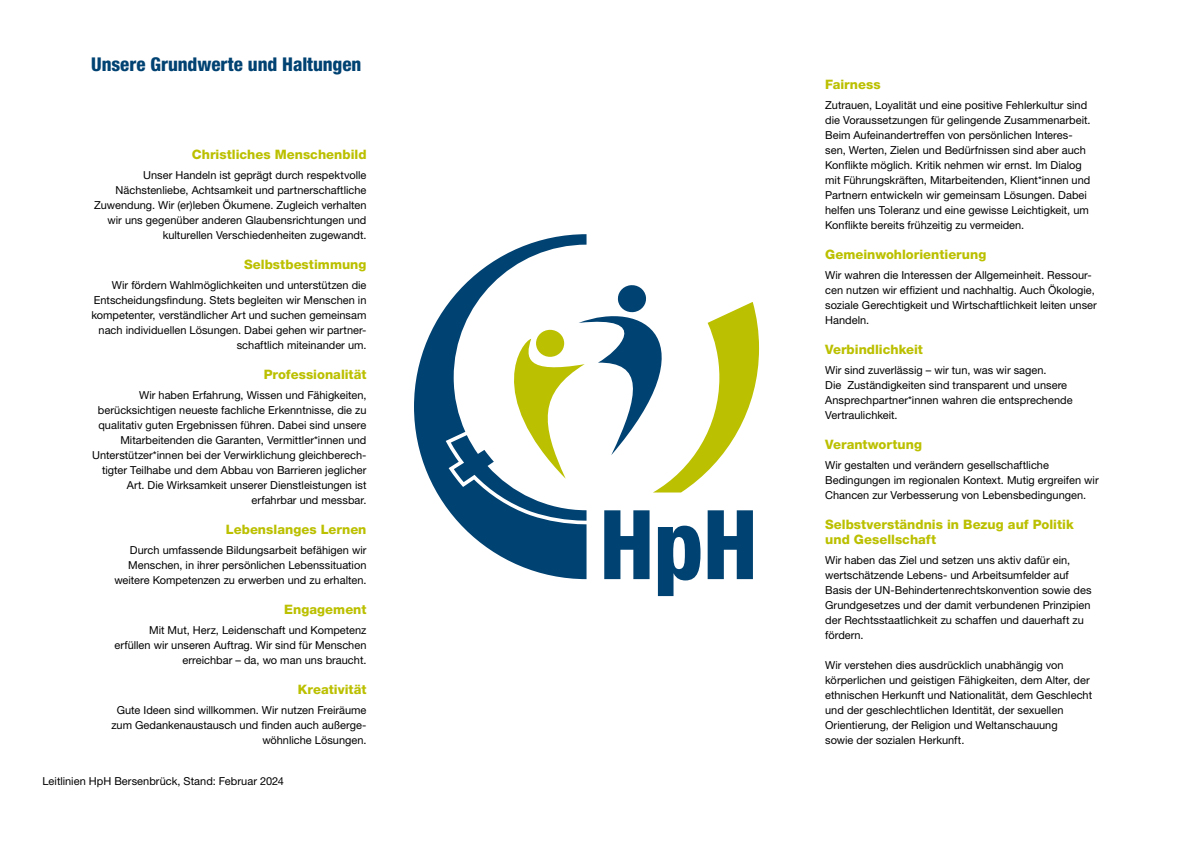
<style>
.page{position:relative;width:1191px;height:842px;background:#fff}
.page>*{position:absolute;margin:0;border:0;box-sizing:border-box;transform-origin:0 0}
.t1{font:800 condensed 19px "Helvetica Neue LT Std";letter-spacing:-.005em;color:#004272}
.t2{font:800 13px/15px "Helvetica Neue LT Std";color:#bbc000}
.t3{font:11px/15px "Helvetica Neue LT Std";color:#000}
</style>
<div class="page">
<svg style="left:414px;top:234px;width:172px;height:280px"></svg>
<svg style="left:451px;top:284px;width:308px;height:312px"></svg>
<h1 class="t1" style="left:91px;top:52px;width:272px">Unsere Grundwerte und Haltungen</h1>
<p class="t2" style="left:192px;top:146px;width:176px">Christliches Menschenbild</p>
<p class="t3" style="left:94px;top:167px;width:274px;text-align:right">Unser Handeln ist geprägt durch respektvolle Nächstenliebe, Achtsamkeit und partnerschaftliche Zuwendung. Wir (er)leben Ökumene. Zugleich verhalten wir uns gegenüber anderen Glaubensrichtungen und kulturellen Verschiedenheiten zugewandt.</p>
<p class="t2" style="left:244px;top:256px;width:124px">Selbstbestimmung</p>
<p class="t3" style="left:91px;top:277px;width:276px;text-align:right">Wir fördern Wahlmöglichkeiten und unterstützen die Entscheidungsfindung. Stets begleiten wir Menschen in kompetenter, verständlicher Art und suchen gemeinsam nach individuellen Lösungen. Dabei gehen wir partner&shy;schaftlich miteinander um.</p>
<p class="t2" style="left:264px;top:366px;width:104px">Professionalität</p>
<p class="t3" style="left:92px;top:387px;width:276px;text-align:right">Wir haben Erfahrung, Wissen und Fähigkeiten, berücksichtigen neueste fachliche Erkenntnisse, die zu qualitativ guten Ergebnissen führen. Dabei sind unsere Mitarbeitenden die Garanten, Vermittler*innen und Unterstützer*innen bei der Verwirklichung gleichberech&shy;tigter Teilhabe und dem Abbau von Barrieren jeglicher Art. Die Wirksamkeit unserer Dienstleistungen ist erfahrbar und messbar.</p>
<p class="t2" style="left:226px;top:521px;width:142px">Lebenslanges Lernen</p>
<p class="t3" style="left:114px;top:542px;width:254px;text-align:right">Durch umfassende Bildungsarbeit befähigen wir<br>Menschen, in ihrer persönlichen Lebenssituation weitere Kompetenzen zu erwerben und zu erhalten.</p>
<p class="t2" style="left:284px;top:601px;width:84px">Engagement</p>
<p class="t3" style="left:114px;top:622px;width:254px;text-align:right">Mit Mut, Herz, Leidenschaft und Kompetenz erfüllen wir unseren Auftrag. Wir sind für Menschen erreichbar – da, wo man uns braucht.</p>
<p class="t2" style="left:298px;top:681px;width:70px">Kreativität</p>
<p class="t3" style="left:111px;top:702px;width:256px;text-align:right">Gute Ideen sind willkommen. Wir nutzen Freiräume zum Gedankenaustausch und finden auch außerge&shy;wöhnliche Lösungen.</p>
<p class="t3" style="left:43px;top:773px;width:243px">Leitlinien HpH Bersenbrück, Stand: Februar 2024</p>
<p class="t2" style="left:825px;top:76px;width:57px">Fairness</p>
<p class="t3" style="left:825px;top:97px;width:267px">Zutrauen, Loyalität und eine positive Fehlerkultur sind die Voraussetzungen für gelingende Zusammenarbeit.<br>Beim Aufeinandertreffen von persönlichen Interes&shy;sen, Werten, Zielen und Bedürfnissen sind aber auch Konflikte möglich. Kritik nehmen wir ernst. Im Dialog mit Führungskräften, Mitarbeitenden, Klient*innen und Partnern entwickeln wir gemeinsam Lösungen. Dabei helfen uns Toleranz und eine gewisse Leichtigkeit, um Konflikte bereits frühzeitig zu vermeiden.</p>
<p class="t2" style="left:825px;top:246px;width:163px">Gemeinwohlorientierung</p>
<p class="t3" style="left:825px;top:267px;width:273px">Wir wahren die Interessen der Allgemeinheit. Ressour&shy;cen nutzen wir effizient und nachhaltig. Auch Ökologie, soziale Gerechtigkeit und Wirtschaftlichkeit leiten unser Handeln.</p>
<p class="t2" style="left:825px;top:341px;width:99px">Verbindlichkeit</p>
<p class="t3" style="left:825px;top:362px;width:249px">Wir sind zuverlässig – wir tun, was wir sagen.<br>Die Zuständigkeiten sind transparent und unsere Ansprechpartner*innen wahren die entsprechende Vertraulichkeit.</p>
<p class="t2" style="left:825px;top:436px;width:98px">Verantwortung</p>
<p class="t3" style="left:825px;top:457px;width:275px">Wir gestalten und verändern gesellschaftliche<br>Bedingungen im regionalen Kontext. Mutig ergreifen wir<br>Chancen zur Verbesserung von Lebensbedingungen.</p>
<p class="t2" style="left:825px;top:516px;width:250px">Selbstverständnis in Bezug auf Politik und Gesellschaft</p>
<p class="t3" style="left:825px;top:552px;width:268px">Wir haben das Ziel und setzen uns aktiv dafür ein, wertschätzende Lebens- und Arbeitsumfelder auf Basis der UN-Behindertenrechtskonvention sowie des Grundgesetzes und der damit verbundenen Prinzipien der Rechtsstaatlichkeit zu schaffen und dauerhaft zu fördern.</p>
<p class="t3" style="left:825px;top:657px;width:268px">Wir verstehen dies ausdrücklich unabhängig von körperlichen und geistigen Fähigkeiten, dem Alter, der ethnischen Herkunft und Nationalität, dem Geschlecht und der geschlechtlichen Identität, der sexuellen Orientierung, der Religion und Weltanschauung<br>sowie der sozialen Herkunft.</p>
</div>
